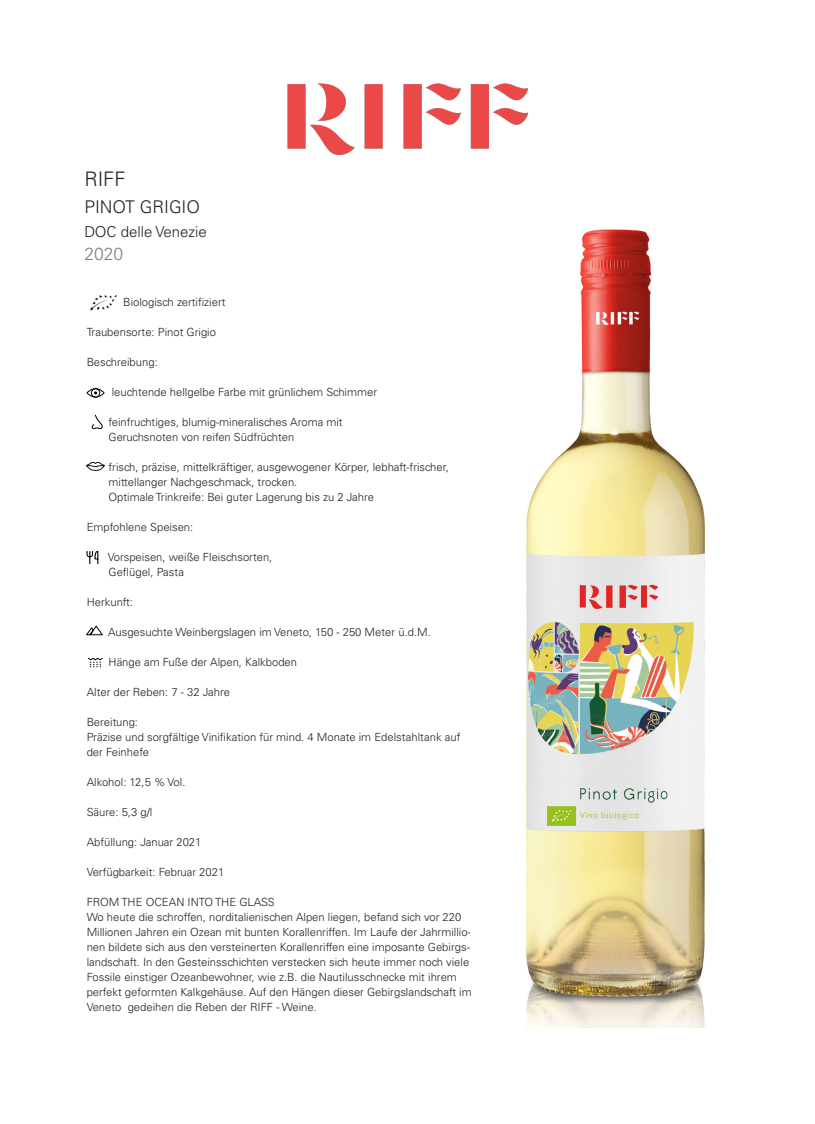
<style>
.page{position:relative;width:815px;height:1124px;background:#fff}
.page>*{position:absolute;margin:0;border:0;box-sizing:border-box;transform-origin:0 0}
.t1{font:300 20px "Univers LT Std";color:#231f20}
.t2{font:300 17.5px "Univers LT Std";color:#231f20}
.t3{font:300 17.5px "Univers LT Std";color:#808285}
.t4{font:300 15px "Univers LT Std";color:#231f20}
.t5{font:300 11.25px/15px "Univers LT Std";color:#231f20}
</style>
<div class="page">
<img style="left:90px;top:295px;width:27px;height:16px">
<img style="left:287px;top:83px;width:242px;height:72px">
<img style="left:525px;top:229px;width:180px;height:798px">
<svg style="left:92px;top:415px;width:11px;height:14px"></svg>
<svg style="left:87px;top:388px;width:17px;height:9px"></svg>
<img style="left:87px;top:462px;width:17px;height:8px">
<svg style="left:87px;top:551px;width:11px;height:13px"></svg>
<svg style="left:86px;top:625px;width:17px;height:10px"></svg>
<svg style="left:88px;top:658px;width:15px;height:9px"></svg>
<p class="t1" style="left:84px;top:166px;width:43px">RIFF</p>
<p class="t2" style="left:84px;top:196px;width:117px">PINOT GRIGIO</p>
<p class="t4" style="left:84px;top:222px;width:124px">DOC delle Venezie</p>
<p class="t3" style="left:84px;top:243px;width:40px">2020</p>
<p class="t5" style="left:123px;top:294px;width:104px">Biologisch zertifiziert</p>
<p class="t5" style="left:87px;top:324px;width:131px">Traubensorte: Pinot Grigio</p>
<p class="t5" style="left:87px;top:354px;width:73px">Beschreibung:</p>
<p class="t5" style="left:112px;top:384px;width:267px">leuchtende hellgelbe Farbe mit grünlichem Schimmer</p>
<p class="t5" style="left:109px;top:414px;width:236px">feinfruchtiges, blumig-mineralisches Aroma mit</p>
<p class="t5" style="left:109px;top:429px;width:187px">Geruchsnoten von reifen Südfrüchten</p>
<p class="t5" style="left:109px;top:459px;width:342px">frisch, präzise, mittelkräftiger, ausgewogener Körper, lebhaft-frischer,</p>
<p class="t5" style="left:109px;top:474px;width:190px">mittellanger Nachgeschmack, trocken.</p>
<p class="t5" style="left:109px;top:489px;width:267px">Optimale Trinkreife: Bei guter Lagerung bis zu 2 Jahre</p>
<p class="t5" style="left:87px;top:519px;width:108px">Empfohlene Speisen:</p>
<p class="t5" style="left:108px;top:549px;width:166px">Vorspeisen, weiße Fleischsorten,</p>
<p class="t5" style="left:109px;top:564px;width:77px">Geflügel, Pasta</p>
<p class="t5" style="left:87px;top:594px;width:48px">Herkunft:</p>
<p class="t5" style="left:108px;top:624px;width:324px">Ausgesuchte Weinbergslagen im Veneto, 150 - 250 Meter ü.d.M.</p>
<p class="t5" style="left:109px;top:654px;width:190px">Hänge am Fuße der Alpen, Kalkboden</p>
<p class="t5" style="left:87px;top:684px;width:145px">Alter der Reben: 7 - 32 Jahre</p>
<p class="t5" style="left:87px;top:714px;width:53px">Bereitung:</p>
<p class="t5" style="left:87px;top:729px;width:375px">Präzise und sorgfältige Vinifikation für mind. 4 Monate im Edelstahltank auf der Feinhefe</p>
<p class="t5" style="left:87px;top:774px;width:100px">Alkohol: 12,5 % Vol.</p>
<p class="t5" style="left:87px;top:804px;width:67px">Säure: 5,3 g/l</p>
<p class="t5" style="left:87px;top:834px;width:116px">Abfüllung: Januar 2021</p>
<p class="t5" style="left:87px;top:864px;width:139px">Verfügbarkeit: Februar 2021</p>
<p class="t5" style="left:87px;top:894px;width:190px">FROM THE OCEAN INTO THE GLASS</p>
<p class="t5" style="left:87px;top:909px;width:387px">Wo heute die schroffen, norditalienischen Alpen liegen, befand sich vor 220<br>Millionen Jahren ein Ozean mit bunten Korallenriffen. Im Laufe der Jahrmillio&shy;nen bildete sich aus den versteinerten Korallenriffen eine imposante Gebirgs&shy;landschaft. In den Gesteinsschichten verstecken sich heute immer noch viele Fossile einstiger Ozeanbewohner, wie z.B. die Nautilusschnecke mit ihrem perfekt geformten Kalkgehäuse. Auf den Hängen dieser Gebirgslandschaft im Veneto gedeihen die Reben der RIFF - Weine.</p>
</div>
